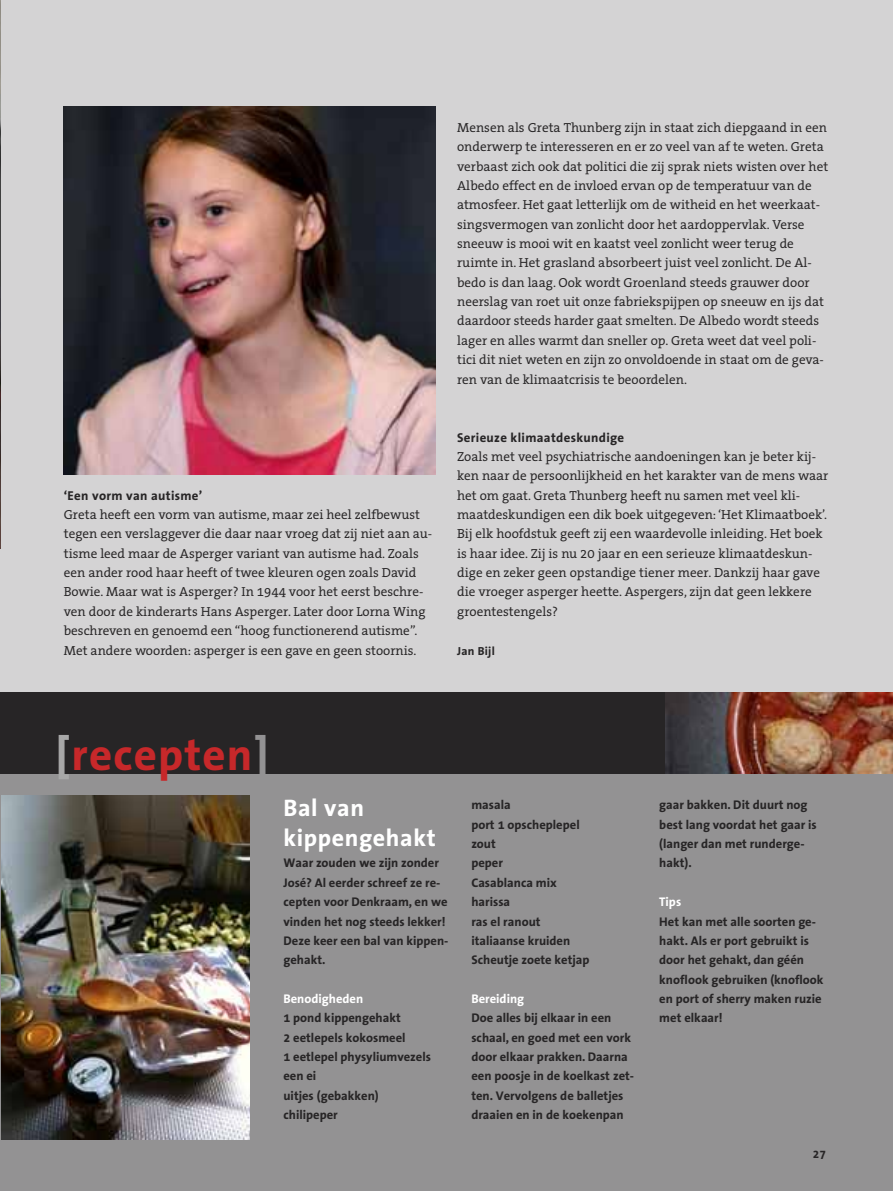
<style>
.page{position:relative;width:893px;height:1191px;background:#d4d3d4}
.page>*{position:absolute;margin:0;border:0;box-sizing:border-box;transform-origin:0 0}
.t1{font:700 45px "The Sans Office";letter-spacing:.025em;color:#c7282a}
.t2{font:700 24px "The Sans Office";letter-spacing:.025em;color:#fff}
.t3{font:13.2px/19.4px "The Serif Office";color:#272526}
.t4{font:700 12.9px "The Sans Office";letter-spacing:.025em;color:#272526}
.t5{font:700 12.6px/19.4px "The Sans Office";color:#272526}
.t6{font:700 12.6px "The Sans Office";color:#fff}
.t7{font:700 12px "The Sans Office";color:#939293}
.t8{font:700 11.7px "The Sans Office";letter-spacing:.025em;color:#272526}
.s1{color:#a8a8a8}
.s2{color:#939293}
.s3{color:#272526}
</style>
<div class="page">
<div style="left:1px;top:710px;width:892px;height:481px;background:#939293"></div>
<div style="left:1px;top:692px;width:794px;height:81px;background:#272526"></div>
<img style="left:1px;top:795px;width:249px;height:345px">
<img style="left:665px;top:692px;width:228px;height:81px">
<img style="left:0;top:0;width:1px;height:548px">
<img style="left:64px;top:106px;width:372px;height:368px">
<p class="t4" style="left:64px;top:490px;width:140px">‘Een vorm van autisme’</p>
<p class="t3" style="left:64px;top:506px;width:370px">Greta heeft een vorm van autisme, maar zei heel zelfbewust tegen een verslaggever die daar naar vroeg dat zij niet aan au&shy;tisme leed maar de Asperger variant van autisme had. Zoals een ander rood haar heeft of twee kleuren ogen zoals David Bowie. Maar wat is Asperger? In 1944 voor het eerst beschre&shy;ven door de kinderarts Hans Asperger. Later door Lorna Wing beschreven en genoemd een “hoog functionerend autisme”.<br>Met andere woorden: asperger is een gave en geen stoornis.</p>
<p class="t3" style="left:457px;top:119px;width:373px">Mensen als Greta Thunberg zijn in staat zich diepgaand in een onderwerp te interesseren en er zo veel van af te weten. Greta verbaast zich ook dat politici die zij sprak niets wisten over het Albedo effect en de invloed ervan op de temperatuur van de atmosfeer. Het gaat letterlijk om de witheid en het weerkaat&shy;singsvermogen van zonlicht door het aardoppervlak. Verse sneeuw is mooi wit en kaatst veel zonlicht weer terug de ruimte in. Het grasland absorbeert juist veel zonlicht. De Al&shy;bedo is dan laag. Ook wordt Groenland steeds grauwer door neerslag van roet uit onze fabriekspijpen op sneeuw en ijs dat daardoor steeds harder gaat smelten. De Albedo wordt steeds lager en alles warmt dan sneller op. Greta weet dat veel poli&shy;tici dit niet weten en zijn zo onvoldoende in staat om de geva&shy;ren van de klimaatcrisis te beoordelen.</p>
<p class="t4" style="left:457px;top:432px;width:169px">Serieuze klimaatdeskundige</p>
<p class="t3" style="left:457px;top:448px;width:373px">Zoals met veel psychiatrische aandoeningen kan je beter kij&shy;ken naar de persoonlijkheid en het karakter van de mens waar het om gaat. Greta Thunberg heeft nu samen met veel kli&shy;maatdeskundigen een dik boek uitgegeven: ‘Het Klimaatboek’.<br>Bij elk hoofdstuk geeft zij een waardevolle inleiding. Het boek is haar idee. Zij is nu 20 jaar en een serieuze klimaatdeskun&shy;dige en zeker geen opstandige tiener meer. Dankzij haar gave die vroeger asperger heette. Aspergers, zijn dat geen lekkere groentestengels?</p>
<p class="t8" style="left:457px;top:646px;width:39px">Jan Bijl</p>
<p class="t1" style="left:56px;top:737px;width:214px"><span class="s1">[</span>recepten<span class="s2">]</span></p>
<p class="t2" style="left:283px;top:798px;width:82px">Bal van</p>
<p class="t2" style="left:283px;top:828px;width:154px">kippengehakt</p>
<p class="t5" style="left:283px;top:854px;width:166px">Waar zouden we zijn zonder<br>José? Al eerder schreef ze re&shy;cepten voor Denkraam, en we vinden het nog steeds lekker!<br>Deze keer een bal van kippen&shy;gehakt.</p>
<p class="t6" style="left:283px;top:993px;width:81px">Benodigheden</p>
<p class="t5" style="left:283px;top:1009px;width:119px">1 pond kippengehakt</p>
<p class="t5" style="left:283px;top:1029px;width:124px">2 eetlepels kokosmeel</p>
<p class="t5" style="left:283px;top:1048px;width:149px">1 eetlepel physyliumvezels</p>
<p class="t5" style="left:283px;top:1067px;width:34px">een ei</p>
<p class="t5" style="left:283px;top:1087px;width:97px">uitjes (gebakken)</p>
<p class="t5" style="left:283px;top:1106px;width:56px">chilipeper</p>
<p class="t5" style="left:471px;top:796px;width:41px">masala</p>
<p class="t5" style="left:471px;top:816px;width:110px">port 1 opscheplepel</p>
<p class="t5" style="left:471px;top:835px;width:26px">zout</p>
<p class="t5" style="left:471px;top:854px;width:33px">peper</p>
<p class="t5" style="left:471px;top:874px;width:87px">Casablanca mix</p>
<p class="t5" style="left:471px;top:893px;width:40px">harissa</p>
<p class="t5" style="left:471px;top:912px;width:71px">ras el ranout</p>
<p class="t5" style="left:471px;top:932px;width:100px">italiaanse kruiden</p>
<p class="t5" style="left:471px;top:951px;width:120px">Scheutje zoete ketjap</p>
<p class="t6" style="left:471px;top:993px;width:54px">Bereiding</p>
<p class="t5" style="left:471px;top:1009px;width:164px">Doe alles bij elkaar in een schaal, en goed met een vork door elkaar prakken. Daarna een poosje in de koelkast zet&shy;ten. Vervolgens de balletjes draaien en in de koekenpan</p>
<p class="t5" style="left:659px;top:796px;width:159px">gaar bakken. Dit duurt nog best lang voordat het gaar is (langer dan met runderge&shy;hakt).</p>
<p class="t6" style="left:659px;top:897px;width:23px">Tips</p>
<p class="t5" style="left:659px;top:912px;width:166px">Het kan met alle soorten ge&shy;hakt. Als er port gebruikt is door het gehakt, dan géén knoflook gebruiken (knoflook en port of sherry maken ruzie met elkaar!</p>
<p class="t7" style="left:809px;top:1149px;width:23px">[<span class="s3">27</span>]</p>
</div>
